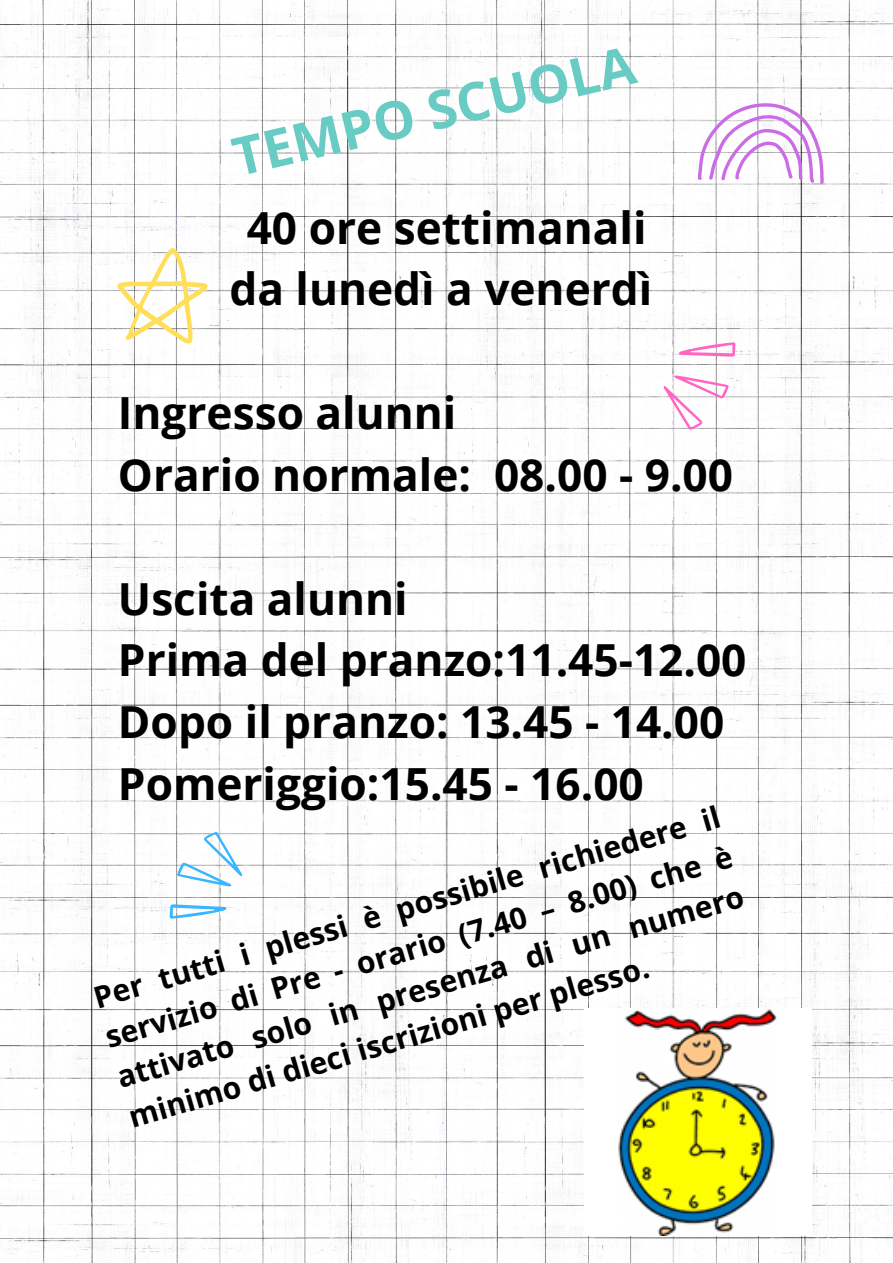
<style>
.page{position:relative;width:893px;height:1263px;background:#fff}
.page>*{position:absolute;margin:0;border:0;box-sizing:border-box;transform-origin:0 0}
.t1{font:700 53.03px "Open Sans";color:#69ccc4}
.t2{font:700 44.17px/61.8px "Open Sans";color:#000}
.t3{font:700 30.08px/41.5px "Open Sans";color:#000;text-align:justify}
</style>
<div class="page">
<img style="left:0;top:0;width:893px;height:1263px">
<svg style="left:107px;top:238px;width:107px;height:115px"></svg>
<svg style="left:162px;top:824px;width:91px;height:112px"></svg>
<svg style="left:653px;top:325px;width:89px;height:112px"></svg>
<svg style="left:697px;top:98px;width:127px;height:86px"></svg>
<img style="left:584px;top:1008px;width:227px;height:227px">
<p class="t1" style="left:225px;top:121px;width:413px;rotate:-13deg">TEMPO SCUOLA</p>
<p class="t2" style="left:229px;top:195px;width:424px;text-align:center">40 ore settimanali da lunedì a venerdì</p>
<p class="t2" style="left:118px;top:381px;width:616px">Ingresso alunni<br>Orario normale: 08.00 - 9.00</p>
<p class="t2" style="left:118px;top:566px;width:630px">Uscita alunni<br>Prima del pranzo:11.45-12.00<br>Dopo il pranzo: 13.45 - 14.00<br>Pomeriggio:15.45 - 16.00</p>
<p class="t3" style="left:88px;top:976px;width:653px;rotate:-16deg">Per tutti i plessi è possibile richiedere il servizio di Pre - orario (7.40 – 8.00) che è attivato solo in presenza di un numero minimo di dieci iscrizioni per plesso.</p>
</div>
